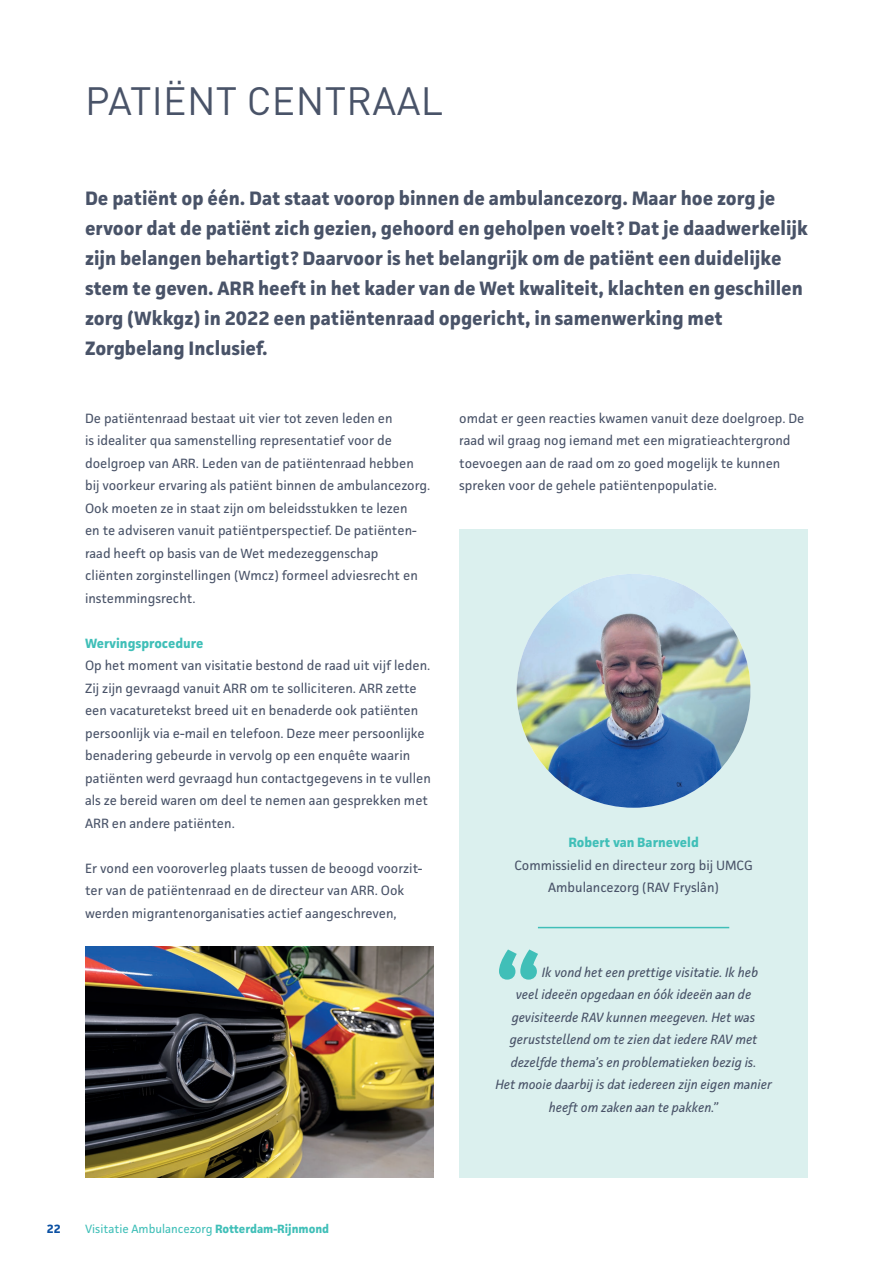
<style>
.page{position:relative;width:893px;height:1263px;background:#fff}
.page>*{position:absolute;margin:0;border:0;box-sizing:border-box;transform-origin:0 0}
.t1{font:700 90px "Facit";color:#40bfb8}
.t2{font:39px "DIN Pro";letter-spacing:.01em;color:#495368}
.t3{font:700 19.5px/30px "Facit";color:#495368}
.t4{font:13.5px/22.5px "Facit";color:#495368}
.t5{font:italic 13.5px "Facit";color:#495368}
.t6{font:700 13.5px "Facit";color:#40bfb8}
.t7{font:12px "Facit";color:#40bfb8}
.t8{font:700 12px "Facit";color:#0c51a3}
.s1{font-weight:700}
</style>
<div class="page">
<img style="left:85px;top:946px;width:349px;height:232px">
<div style="left:459px;top:529px;width:349px;height:649px;background:#dbf0ee"></div>
<img style="left:517px;top:574px;width:233px;height:234px;border-radius:117px">
<hr style="left:538px;top:927px;width:191px;height:1px;background:#40bfb8">
<h2 class="t2" style="left:85px;top:71px;width:359px">PATIËNT CENTRAAL</h2>
<p class="t3" style="left:85px;top:183px;width:724px">De patiënt op één. Dat staat voorop binnen de ambulancezorg. Maar hoe zorg je ervoor dat de patiënt zich gezien, gehoord en geholpen voelt? Dat je daadwerkelijk zijn belangen behartigt? Daarvoor is het belangrijk om de patiënt een duidelijke stem te geven. ARR heeft in het kader van de Wet kwaliteit, klachten en geschillen zorg (Wkkgz) in 2022 een patiëntenraad opgericht, in samenwerking met Zorgbelang Inclusief.</p>
<p class="t4" style="left:85px;top:406px;width:347px">De patiëntenraad bestaat uit vier tot zeven leden en<br>is idealiter qua samenstelling representatief voor de doelgroep van ARR. Leden van de patiëntenraad hebben bij voorkeur ervaring als patiënt binnen de ambulancezorg.<br>Ook moeten ze in staat zijn om beleidsstukken te lezen<br>en te adviseren vanuit patiëntperspectief. De patiënten&shy;raad heeft op basis van de Wet medezeggenschap<br>cliënten zorginstellingen (Wmcz) formeel adviesrecht en instemmingsrecht.</p>
<p class="t6" style="left:85px;top:634px;width:120px">Wervingsprocedure</p>
<p class="t4" style="left:85px;top:654px;width:347px">Op het moment van visitatie bestond de raad uit vijf leden.<br>Zij zijn gevraagd vanuit ARR om te solliciteren. ARR zette een vacaturetekst breed uit en benaderde ook patiënten persoonlijk via e-mail en telefoon. Deze meer persoonlijke benadering gebeurde in vervolg op een enquête waarin patiënten werd gevraagd hun contactgegevens in te vullen als ze bereid waren om deel te nemen aan gesprekken met ARR en andere patiënten.</p>
<p class="t4" style="left:85px;top:856px;width:339px">Er vond een vooroverleg plaats tussen de beoogd voorzit&shy;ter van de patiëntenraad en de directeur van ARR. Ook werden migrantenorganisaties actief aangeschreven,</p>
<p class="t4" style="left:459px;top:406px;width:347px">omdat er geen reacties kwamen vanuit deze doelgroep. De raad wil graag nog iemand met een migratieachtergrond toevoegen aan de raad om zo goed mogelijk te kunnen spreken voor de gehele patiëntenpopulatie.</p>
<p class="t6" style="left:568px;top:834px;width:132px">Robert van Barneveld</p>
<p class="t4" style="left:514px;top:853px;width:240px;text-align:center">Commissielid en directeur zorg bij UMCG<br>Ambulancezorg (RAV Fryslân)</p>
<h1 class="t1" style="left:495px;top:932px;width:48px">“</h1>
<p class="t5" style="left:542px;top:964px;width:218px">Ik vond het een prettige visitatie. Ik heb</p>
<p class="t5" style="left:516px;top:986px;width:237px">veel ideeën opgedaan en óók ideeën aan de</p>
<p class="t5" style="left:512px;top:1009px;width:245px">gevisiteerde RAV kunnen meegeven. Het was</p>
<p class="t5" style="left:510px;top:1031px;width:249px">geruststellend om te zien dat iedere RAV met</p>
<p class="t5" style="left:511px;top:1054px;width:247px">dezelfde thema’s en problematieken bezig is.</p>
<p class="t5" style="left:495px;top:1076px;width:278px">Het mooie daarbij is dat iedereen zijn eigen manier</p>
<p class="t5" style="left:549px;top:1099px;width:171px">heeft om zaken aan te pakken.”</p>
<p class="t8" style="left:47px;top:1221px;width:15px">22</p>
<p class="t7" style="left:85px;top:1221px;width:246px">Visitatie Ambulancezorg <span class="s1">Rotterdam-Rijnmond</span></p>
</div>
